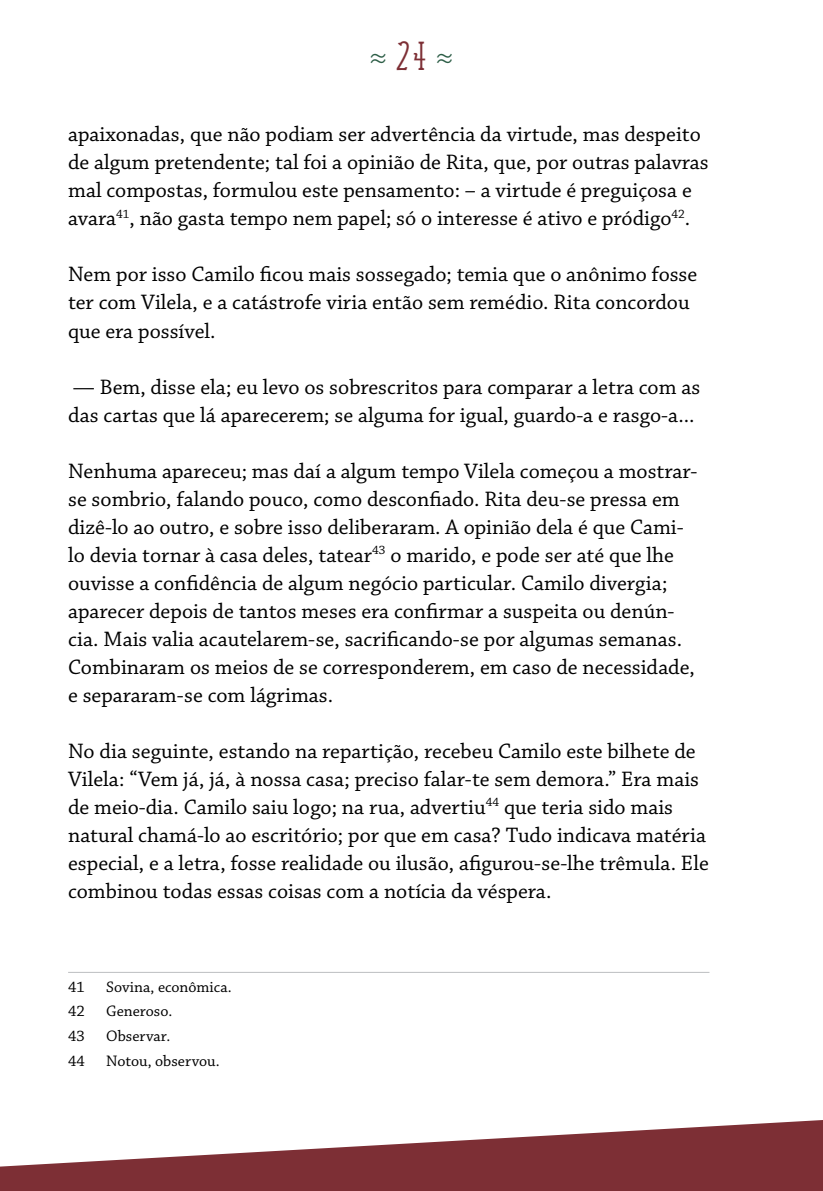
<style>
.page{position:relative;width:823px;height:1191px;background:#fff}
.page>*{position:absolute;margin:0;border:0;box-sizing:border-box;transform-origin:0 0}
.t1{font:40px "Eccentric Std";color:#2c5d46}
.t2{font:22px/28px "Chaparral Pro";color:#000}
.t3{font:16px "Chaparral Pro";color:#000}
.s1{color:#7d2f35}
</style>
<div class="page">
<svg style="left:0;top:1120px;width:822px;height:71px;fill:#7d2f35"></svg>
<hr style="left:68px;top:972px;width:641px;height:1px;background:#bcbec0">
<h1 class="t1" style="left:369px;top:33px;width:85px">≈<span class="s1">24</span>≈</h1>
<p class="t2" style="left:68px;top:121px;width:641px">apaixonadas, que não podiam ser advertência da virtude, mas despeito de algum pretendente; tal foi a opinião de Rita, que, por outras palavras mal compostas, formulou este pensamento: – a virtude é preguiçosa e avara<sup>41</sup>, não gasta tempo nem papel; só o interesse é ativo e pródigo<sup>42</sup>.</p>
<p class="t2" style="left:68px;top:261px;width:630px">Nem por isso Camilo ficou mais sossegado; temia que o anônimo fosse ter com Vilela, e a catástrofe viria então sem remédio. Rita concordou que era possível.</p>
<p class="t2" style="left:68px;top:373px;width:633px">— Bem, disse ela; eu levo os sobrescritos para comparar a letra com as das cartas que lá aparecerem; se alguma for igual, guardo-a e rasgo-a...</p>
<p class="t2" style="left:68px;top:457px;width:630px">Nenhuma apareceu; mas daí a algum tempo Vilela começou a mostrar&shy;se sombrio, falando pouco, como desconfiado. Rita deu-se pressa em dizê-lo ao outro, e sobre isso deliberaram. A opinião dela é que Cami&shy;lo devia tornar à casa deles, tatear<sup>43</sup> o marido, e pode ser até que lhe ouvisse a confidência de algum negócio particular. Camilo divergia; aparecer depois de tantos meses era confirmar a suspeita ou denún&shy;cia. Mais valia acautelarem-se, sacrificando-se por algumas semanas.<br>Combinaram os meios de se corresponderem, em caso de necessidade, e separaram-se com lágrimas.</p>
<p class="t2" style="left:68px;top:737px;width:642px">No dia seguinte, estando na repartição, recebeu Camilo este bilhete de Vilela: “Vem já, já, à nossa casa; preciso falar-te sem demora.” Era mais de meio-dia. Camilo saiu logo; na rua, advertiu<sup>44</sup> que teria sido mais natural chamá-lo ao escritório; por que em casa? Tudo indicava matéria especial, e a letra, fosse realidade ou ilusão, afigurou-se-lhe trêmula. Ele combinou todas essas coisas com a notícia da véspera.</p>
<p class="t3" style="left:68px;top:977px;width:18px">41</p>
<p class="t3" style="left:106px;top:977px;width:127px">Sovina, econômica.</p>
<p class="t3" style="left:68px;top:1002px;width:18px">42</p>
<p class="t3" style="left:106px;top:1002px;width:68px">Generoso.</p>
<p class="t3" style="left:68px;top:1027px;width:18px">43</p>
<p class="t3" style="left:106px;top:1027px;width:66px">Observar.</p>
<p class="t3" style="left:68px;top:1052px;width:18px">44</p>
<p class="t3" style="left:106px;top:1052px;width:115px">Notou, observou.</p>
</div>
